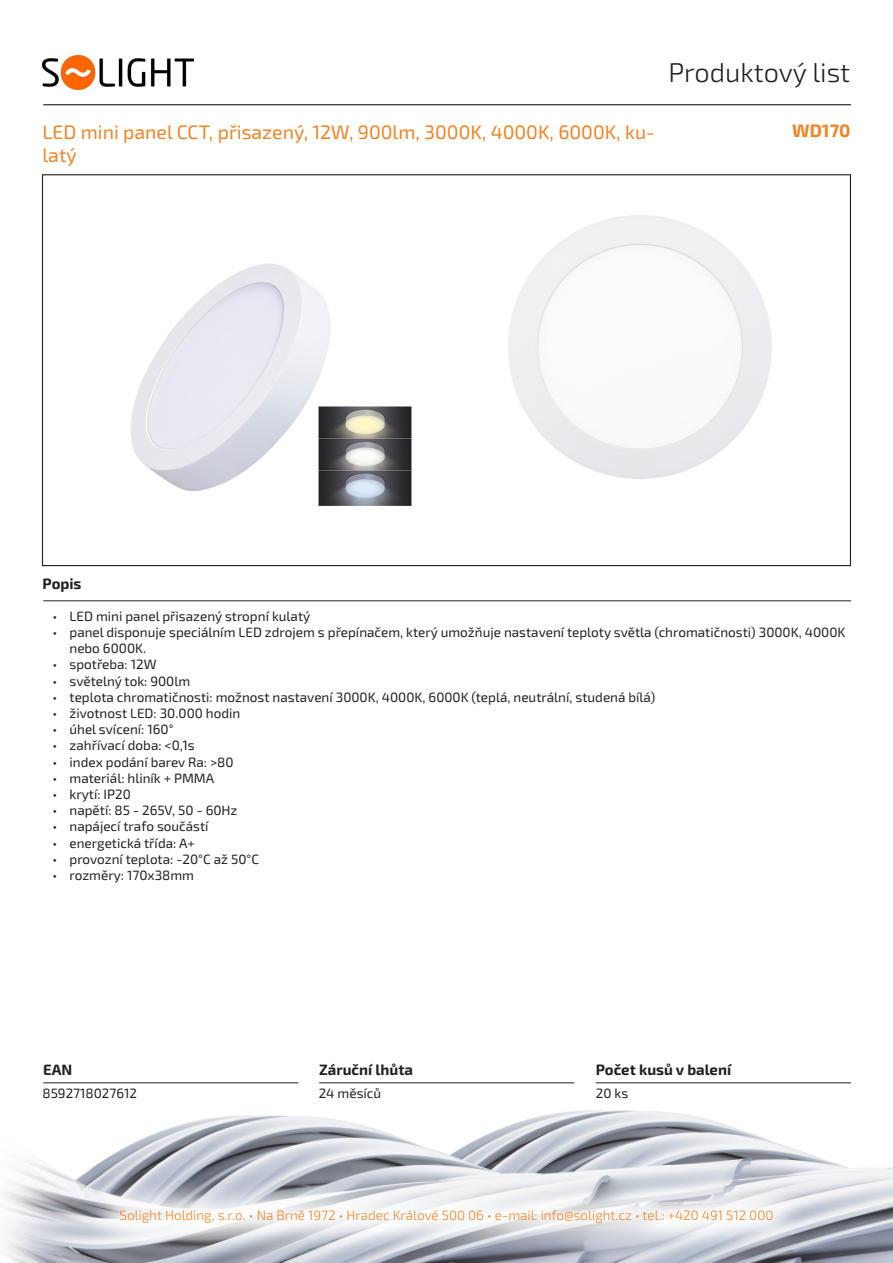
<style>
.page{position:relative;width:893px;height:1263px;background:#fff}
.page>*{position:absolute;margin:0;border:0;box-sizing:border-box;transform-origin:0 0}
.t1{font:300 27px "Exo 2.0";color:#231f20}
.t2{font:19.5px "Exo 2.0";color:#f58220}
.Kód_produktu{font:700 18px "Exo 2.0";color:#f58220}
.t3{font:700 15px "Exo 2.0";color:#231f20}
.t4{font:13.5px/16.2px "Exo 2.0";color:#231f20}
.t5{font:300 13.5px "Exo 2.0";color:#f58220}
</style>
<div class="page">
<img style="left:3px;top:1082px;width:890px;height:181px">
<hr style="left:43px;top:104px;width:808px;height:1px;background:#231f20">
<hr style="left:43px;top:600px;width:808px;height:1px;background:#231f20">
<hr style="left:596px;top:1082px;width:255px;height:1px;background:#231f20">
<hr style="left:319px;top:1082px;width:255px;height:1px;background:#231f20">
<hr style="left:43px;top:1082px;width:255px;height:1px;background:#231f20">
<svg style="left:85px;top:1174px;width:723px;height:84px"></svg>
<img style="left:131px;top:263px;width:281px;height:243px">
<img style="left:508px;top:215px;width:264px;height:264px">
<img style="left:43px;top:55px;width:150px;height:34px">
<h1 class="t1" style="left:668px;top:57px;width:183px">Produktový list</h1>
<p class="t2" style="left:43px;top:120px;width:614px">LED mini panel CCT, přisazený, 12W, 900lm, 3000K, 4000K, 6000K, ku-</p>
<p class="Kód_produktu" style="left:792px;top:120px;width:60px">WD170</p>
<p class="t2" style="left:43px;top:144px;width:36px">latý</p>
<p class="t3" style="left:43px;top:575px;width:40px">Popis</p>
<p class="t4" style="left:53px;top:608px;width:259px">• LED mini panel přisazený stropní kulatý</p>
<p class="t4" style="left:70px;top:624px;width:777px;text-indent:-17px">• panel disponuje speciálním LED zdrojem s přepínačem, který umožňuje nastavení teploty světla (chromatičnosti) 3000K, 4000K nebo 6000K.</p>
<p class="t4" style="left:53px;top:657px;width:106px">• spotřeba: 12W</p>
<p class="t4" style="left:53px;top:673px;width:139px">• světelný tok: 900lm</p>
<p class="t4" style="left:53px;top:689px;width:604px">• teplota chromatičnosti: možnost nastavení 3000K, 4000K, 6000K (teplá, neutrální, studená bílá)</p>
<p class="t4" style="left:53px;top:705px;width:189px">• životnost LED: 30.000 hodin</p>
<p class="t4" style="left:53px;top:722px;width:123px">• úhel svícení: 160°</p>
<p class="t4" style="left:53px;top:738px;width:144px">• zahřívací doba: &lt;0,1s</p>
<p class="t4" style="left:53px;top:754px;width:183px">• index podání barev Ra: &gt;80</p>
<p class="t4" style="left:53px;top:770px;width:163px">• materiál: hliník + PMMA</p>
<p class="t4" style="left:53px;top:786px;width:80px">• krytí: IP20</p>
<p class="t4" style="left:53px;top:803px;width:187px">• napětí: 85 - 265V, 50 - 60Hz</p>
<p class="t4" style="left:53px;top:819px;width:158px">• napájecí trafo součástí</p>
<p class="t4" style="left:53px;top:835px;width:144px">• energetická třída: A+</p>
<p class="t4" style="left:53px;top:851px;width:208px">• provozní teplota: -20°C až 50°C</p>
<p class="t4" style="left:53px;top:867px;width:143px">• rozměry: 170x38mm</p>
<p class="t3" style="left:43px;top:1060px;width:31px">EAN</p>
<p class="t3" style="left:319px;top:1060px;width:95px">Záruční lhůta</p>
<p class="t3" style="left:596px;top:1060px;width:137px">Počet kusů v balení</p>
<p class="t4" style="left:43px;top:1085px;width:96px">8592718027612</p>
<p class="t4" style="left:319px;top:1085px;width:64px">24 měsíců</p>
<p class="t4" style="left:596px;top:1085px;width:34px">20 ks</p>
<p class="t5" style="left:120px;top:1208px;width:655px">Solight Holding, s.r.o. • Na Brně 1972 • Hradec Králové 500 06 • e-mail: info@solight.cz • tel.: +420 491 512 000</p>
</div>
